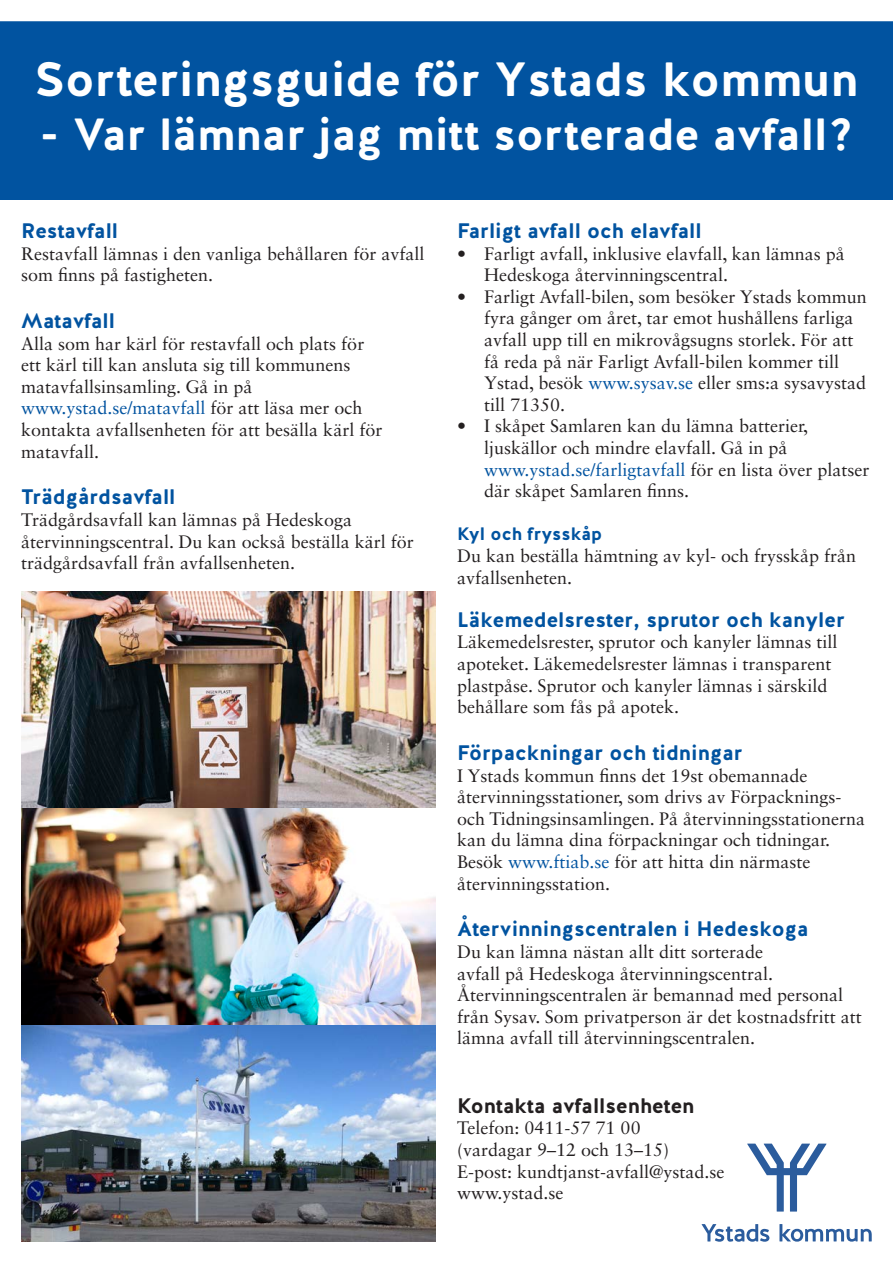
<style>
.page{position:relative;width:893px;height:1263px;background:#fff}
.page>*{position:absolute;margin:0;border:0;box-sizing:border-box;transform-origin:0 0}
.t1{font:700 48px "Halis R";color:#fff}
.t2{font:700 45px "Halis R";color:#fff}
.t3{font:700 21px "Halis R";color:#0153a0}
.t4{font:700 21px "Halis R";color:#231f20}
.t5{font:18px/21.6px "Sabon LT Std";color:#231f20}
.t6{font:700 18px "Halis R";color:#0153a0}
.s1{color:#0153a0}
</style>
<div class="page">
<div style="left:0;top:21px;width:893px;height:179px;background:#0153a0"></div>
<img style="left:21px;top:591px;width:415px;height:651px">
<svg style="left:747px;top:1143px;width:79px;height:68px"></svg>
<svg style="left:702px;top:1224px;width:67px;height:18px"></svg>
<svg style="left:779px;top:1224px;width:93px;height:17px"></svg>
<p class="t1" style="left:34px;top:48px;width:826px">Sorteringsguide för Ystads kommun</p>
<p class="t2" style="left:40px;top:105px;width:815px">- Var lämnar jag mitt sorterade avfall?</p>
<p class="t3" style="left:21px;top:217px;width:98px">Restavfall</p>
<p class="t5" style="left:21px;top:242px;width:405px">Restavfall lämnas i den vanliga behållaren för avfall som finns på fastigheten.</p>
<p class="t3" style="left:21px;top:307px;width:95px">Matavfall</p>
<p class="t5" style="left:21px;top:332px;width:345px">Alla som har kärl för restavfall och plats för ett kärl till kan ansluta sig till kommunens matavfallsinsamling. Gå in på</p>
<p class="t5" style="left:21px;top:397px;width:363px"><span class="s1">www.ystad.se/matavfall</span> för att läsa mer och kontakta avfallsenheten för att besälla kärl för matavfall.</p>
<p class="t3" style="left:21px;top:483px;width:156px">Trädgårdsavfall</p>
<p class="t5" style="left:21px;top:509px;width:394px">Trädgårdsavfall kan lämnas på Hedeskoga återvinningscentral. Du kan också beställa kärl för trädgårdsavfall från avfallsenheten.</p>
<p class="t3" style="left:457px;top:217px;width:246px">Farligt avfall och elavfall</p>
<p class="t5" style="left:484px;top:242px;width:362px;text-indent:-27px">• Farligt avfall, inklusive elavfall, kan lämnas på<br>Hedeskoga återvinningscentral.</p>
<p class="t5" style="left:484px;top:285px;width:384px;text-indent:-27px">• Farligt Avfall-bilen, som besöker Ystads kommun fyra gånger om året, tar emot hushållens farliga avfall upp till en mikrovågsugns storlek. För att få reda på när Farligt Avfall-bilen kommer till Ystad, besök <span class="s1">www.sysav.se</span> eller sms:a sysavystad till 71350.</p>
<p class="t5" style="left:484px;top:415px;width:387px;text-indent:-27px">• I skåpet Samlaren kan du lämna batterier, ljuskällor och mindre elavfall. Gå in på <span class="s1">www.ystad.se/farligtavfall</span> för en lista över platser där skåpet Samlaren finns.</p>
<p class="t6" style="left:457px;top:522px;width:147px">Kyl och frysskåp</p>
<p class="t5" style="left:457px;top:545px;width:401px">Du kan beställa hämtning av kyl- och frysskåp från avfallsenheten.</p>
<p class="t3" style="left:457px;top:606px;width:389px">Läkemedelsrester, sprutor och kanyler</p>
<p class="t5" style="left:457px;top:631px;width:382px">Läkemedelsrester, sprutor och kanyler lämnas till apoteket. Läkemedelsrester lämnas i transparent plastpåse. Sprutor och kanyler lämnas i särskild behållare som fås på apotek.</p>
<p class="t3" style="left:457px;top:739px;width:287px">Förpackningar och tidningar</p>
<p class="t5" style="left:457px;top:764px;width:410px">I Ystads kommun finns det 19st obemannade återvinningsstationer, som drivs av Förpacknings&shy;och Tidningsinsamlingen. På återvinningsstationerna kan du lämna dina förpackningar och tidningar.<br>Besök <span class="s1">www.ftiab.se</span> för att hitta din närmaste återvinningsstation.</p>
<p class="t3" style="left:457px;top:915px;width:353px">Återvinningscentralen i Hedeskoga</p>
<p class="t5" style="left:457px;top:941px;width:406px">Du kan lämna nästan allt ditt sorterade<br>avfall på Hedeskoga återvinningscentral.<br>Återvinningscentralen är bemannad med personal från Sysav. Som privatperson är det kostnadsfritt att lämna avfall till återvinningscentralen.</p>
<p class="t4" style="left:457px;top:1092px;width:239px">Kontakta avfallsenheten</p>
<p class="t5" style="left:457px;top:1117px;width:185px">Telefon: 0411-57 71 00</p>
<p class="t5" style="left:457px;top:1139px;width:214px">(vardagar 9–12 och 13–15)</p>
<p class="t5" style="left:457px;top:1160px;width:269px">E-post: kundtjanst-avfall@ystad.se</p>
<p class="t5" style="left:457px;top:1182px;width:108px">www.ystad.se</p>
</div>
